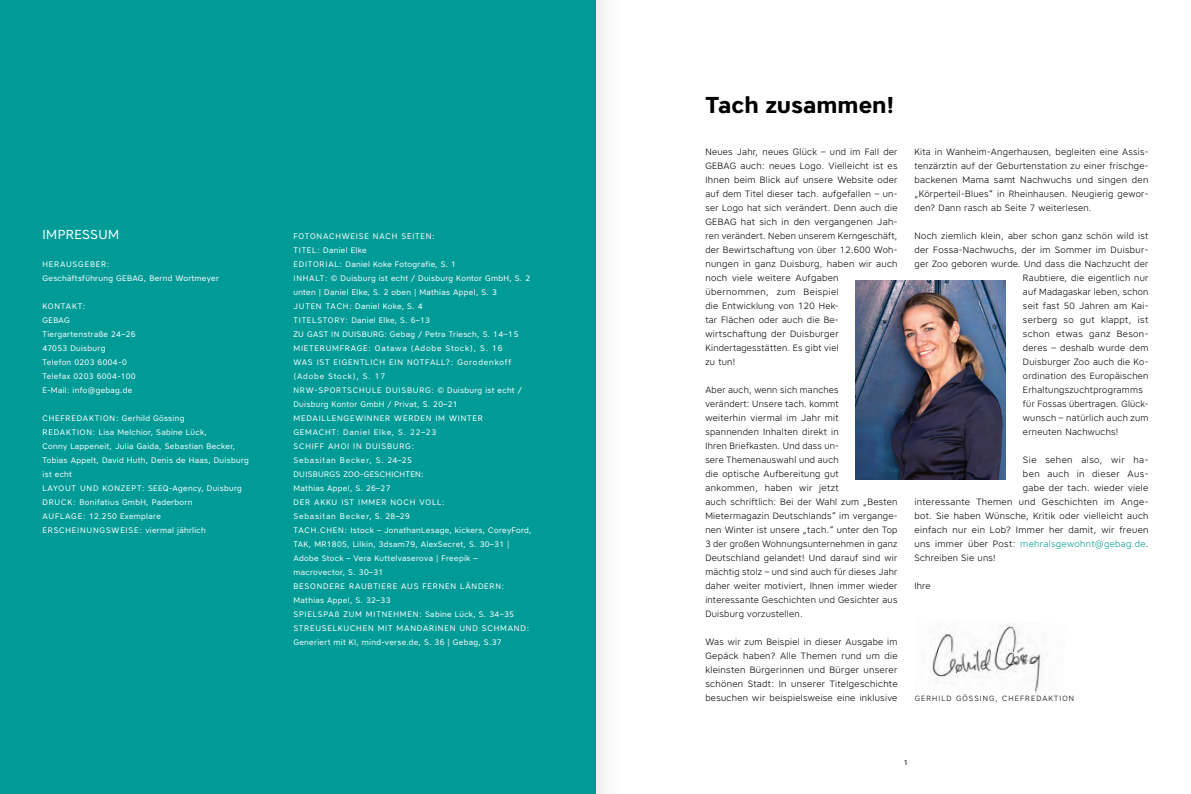
<style>
.page{position:relative;width:1191px;height:794px;background:#fff}
.page>*{position:absolute;margin:0;border:0;box-sizing:border-box;transform-origin:0 0}
.t1{font:700 23px "Core Sans A65";color:#000}
.t2{font:13px "Core Sans A45";letter-spacing:.03em;color:#fff}
.t3{font:300 9.1px/14px "Core Sans A35";letter-spacing:.03em;color:#000}
.t4{font:300 9.1px "Core Sans A35";letter-spacing:.035em;color:#009b96}
.t5{font:8px/14px "Core Sans A45";letter-spacing:.04em;color:#fff}
.t6{font:300 7.5px "Core Sans A35";letter-spacing:.15em;color:#000}
.t7{font:7px "Core Sans A45";color:#000}
.s1{color:#000}
</style>
<div class="page">
<img style="left:929px;top:623px;width:119px;height:71px">
<img style="left:855px;top:281px;width:151px;height:198px">
<div style="left:0;top:0;width:595px;height:794px;background:#009b96"></div>
<div style="left:595px;top:0;width:22px;height:794px;background:#f6f6f6"></div>
<h2 class="t2" style="left:43px;top:226px;width:78px">IMPRESSUM</h2>
<p class="t5" style="left:43px;top:257px;width:178px">HERAUSGEBER:<br>Geschäftsführung GEBAG, Bernd Wortmeyer</p>
<p class="t5" style="left:43px;top:299px;width:95px">KONTAKT:<br>GEBAG<br>Tiergartenstraße 24–26<br>47053 Duisburg<br>Telefon 0203 6004-0<br>Telefax 0203 6004-100<br>E-Mail: info@gebag.de</p>
<p class="t5" style="left:43px;top:411px;width:208px">CHEFREDAKTION: Gerhild Gössing<br>REDAKTION: Lisa Melchior, Sabine Lück,<br>Conny Lappeneit, Julia Gaida, Sebastian Becker, Tobias Appelt, David Huth, Denis de Haas, Duisburg ist echt<br>LAYOUT UND KONZEPT: SEEQ-Agency, Duisburg DRUCK: Bonifatius GmbH, Paderborn<br>AUFLAGE: 12.250 Exemplare ERSCHEINUNGSWEISE: viermal jährlich</p>
<p class="t5" style="left:293px;top:229px;width:240px">FOTONACHWEISE NACH SEITEN:<br>TITEL: Daniel Elke<br>EDITORIAL: Daniel Koke Fotografie, S. 1<br>INHALT: © Duisburg ist echt / Duisburg Kontor GmbH, S. 2 unten | Daniel Elke, S. 2 oben | Mathias Appel, S. 3<br>JUTEN TACH: Daniel Koke, S. 4<br>TITELSTORY: Daniel Elke, S. 6–13<br>ZU GAST IN DUISBURG: Gebag / Petra Triesch, S. 14–15<br>MIETERUMFRAGE: Oatawa (Adobe Stock), S. 16<br>WAS IST EIGENTLICH EIN NOTFALL?: Gorodenkoff (Adobe Stock), S. 17<br>NRW-SPORTSCHULE DUISBURG: © Duisburg ist echt / Duisburg Kontor GmbH / Privat, S. 20–21<br>MEDAILLENGEWINNER WERDEN IM WINTER<br>GEMACHT: Daniel Elke, S. 22–23<br>SCHIFF AHOI IN DUISBURG:<br>Sebasitan Becker, S. 24–25<br>DUISBURGS ZOO-GESCHICHTEN:<br>Mathias Appel, S. 26–27<br>DER AKKU IST IMMER NOCH VOLL:<br>Sebasitan Becker, S. 28–29<br>TACH.CHEN: Istock – JonathanLesage, kickers, CoreyFord, TAK, MR1805, Lilkin, 3dsam79, AlexSecret, S. 30–31 | Adobe Stock – Vera Kuttelvaserova | Freepik –<br>macrovector, S. 30–31<br>BESONDERE RAUBTIERE AUS FERNEN LÄNDERN:<br>Mathias Appel, S. 32–33<br>SPIELSPAß ZUM MITNEHMEN: Sabine Lück, S. 34–35<br>STREUSELKUCHEN MIT MANDARINEN UND SCHMAND:<br>Generiert mit KI, mind-verse.de, S. 36 | Gebag, S.37</p>
<h1 class="t1" style="left:705px;top:90px;width:190px">Tach zusammen!</h1>
<p class="t3" style="left:705px;top:144px;width:194px">Neues Jahr, neues Glück – und im Fall der GEBAG auch: neues Logo. Vielleicht ist es Ihnen beim Blick auf unsere Website oder auf dem Titel dieser tach. aufgefallen – un&shy;ser Logo hat sich verändert. Denn auch die GEBAG hat sich in den vergangenen Jah&shy;ren verändert. Neben unserem Kerngeschäft, der Bewirtschaftung von über 12.600 Woh&shy;nungen in ganz Duisburg, haben wir auch noch viele weitere Aufgaben übernommen, zum Beispiel<br>die Entwicklung von 120 Hek-<br>tar Flächen oder auch die Be&shy;wirtschaftung der Duisburger Kindertagesstätten. Es gibt viel<br>zu tun!</p>
<p class="t3" style="left:705px;top:382px;width:194px">Aber auch, wenn sich manches<br>verändert: Unsere tach. kommt<br>weiterhin viermal im Jahr mit<br>spannenden Inhalten direkt in<br>Ihren Briefkasten. Und dass un-<br>sere Themenauswahl und auch<br>die optische Aufbereitung gut<br>ankommen, haben wir jetzt<br>auch schriftlich: Bei der Wahl zum „Besten Mietermagazin Deutschlands“ im vergange&shy;nen Winter ist unsere „tach.“ unter den Top 3 der großen Wohnungsunternehmen in ganz Deutschland gelandet! Und darauf sind wir mächtig stolz – und sind auch für dieses Jahr daher weiter motiviert, Ihnen immer wieder interessante Geschichten und Gesichter aus Duisburg vorzustellen.</p>
<p class="t3" style="left:705px;top:634px;width:194px;text-align:justify">Was wir zum Beispiel in dieser Ausgabe im Gepäck haben? Alle Themen rund um die kleinsten Bürgerinnen und Bürger unserer schönen Stadt: In unserer Titelgeschichte besuchen wir beispielsweise eine inklusive</p>
<p class="t3" style="left:914px;top:144px;width:235px;text-align:justify">Kita in Wanheim-Angerhausen, begleiten eine Assis&shy;tenzärztin auf der Geburtenstation zu einer frischge&shy;backenen Mama samt Nachwuchs und singen den „Körperteil-Blues“ in Rheinhausen. Neugierig gewor&shy;den? Dann rasch ab Seite 7 weiterlesen.</p>
<p class="t3" style="left:914px;top:228px;width:235px">Noch ziemlich klein, aber schon ganz schön wild ist</p>
<p class="t3" style="left:914px;top:242px;width:235px">der Fossa-Nachwuchs, der im Sommer im Duisbur-</p>
<p class="t3" style="left:914px;top:256px;width:235px">ger Zoo geboren wurde. Und dass die Nachzucht der</p>
<p class="t3" style="left:1023px;top:270px;width:127px">Raubtiere, die eigentlich nur</p>
<p class="t3" style="left:1023px;top:284px;width:127px">auf Madagaskar leben, schon</p>
<p class="t3" style="left:1023px;top:298px;width:127px">seit fast 50 Jahren am Kai-</p>
<p class="t3" style="left:1023px;top:312px;width:127px">serberg so gut klappt, ist</p>
<p class="t3" style="left:1023px;top:326px;width:127px">schon etwas ganz Beson-</p>
<p class="t3" style="left:1023px;top:340px;width:127px">deres – deshalb wurde dem</p>
<p class="t3" style="left:1023px;top:354px;width:127px">Duisburger Zoo auch die Ko-</p>
<p class="t3" style="left:1023px;top:368px;width:127px">ordination des Europäischen</p>
<p class="t3" style="left:1023px;top:382px;width:121px">Erhaltungszuchtprogramms</p>
<p class="t3" style="left:1023px;top:396px;width:127px">für Fossas übertragen. Glück-</p>
<p class="t3" style="left:1023px;top:410px;width:127px">wunsch – natürlich auch zum</p>
<p class="t3" style="left:1023px;top:424px;width:97px">erneuten Nachwuchs!</p>
<p class="t3" style="left:1023px;top:452px;width:127px">Sie sehen also, wir ha-</p>
<p class="t3" style="left:1023px;top:466px;width:127px">ben auch in dieser Aus-</p>
<p class="t3" style="left:1023px;top:480px;width:127px">gabe der tach. wieder viele</p>
<p class="t3" style="left:914px;top:494px;width:235px">interessante Themen und Geschichten im Ange-</p>
<p class="t3" style="left:914px;top:508px;width:235px">bot. Sie haben Wünsche, Kritik oder vielleicht auch</p>
<p class="t3" style="left:914px;top:522px;width:235px">einfach nur ein Lob? Immer her damit, wir freuen</p>
<p class="t4" style="left:914px;top:538px;width:235px"><span class="s1">uns immer über Post:</span> mehralsgewohnt@gebag.de<span class="s1">.</span></p>
<p class="t3" style="left:914px;top:550px;width:83px">Schreiben Sie uns!</p>
<p class="t3" style="left:914px;top:578px;width:17px">Ihre</p>
<p class="t6" style="left:915px;top:693px;width:161px">GERHILD GÖSSING, CHEFREDAKTION</p>
<p class="t7" style="left:904px;top:758px;width:6px">1</p>
</div>
